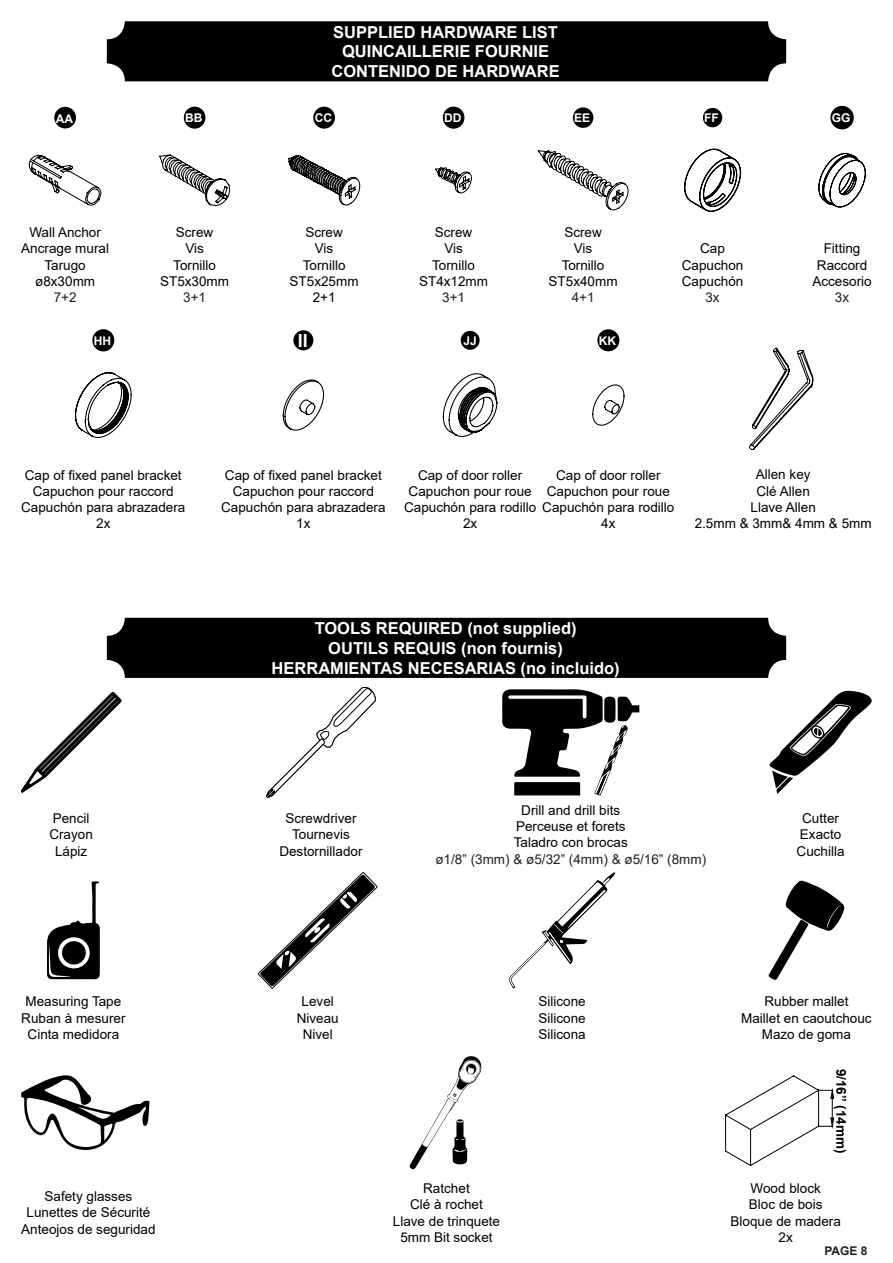
<style>
.page{position:relative;width:893px;height:1263px;background:#fff}
.page>*{position:absolute;margin:0;border:0;box-sizing:border-box;transform-origin:0 0}
.t1{font:700 18px "Arial";color:#fff}
.t2{font:700 16.5px "Arial";color:#fff}
.t3{font:13.5px "Arial";color:#000}
.t4{font:13.5px "Arial";color:#231f20}
.t5{font:700 13.5px "Arial";color:#000}
.t6{font:700 12px "Arial";color:#fff}
.t7{font:700 12px "Arial";color:#231f20}
</style>
<div class="page">
<div style="left:107px;top:21px;width:679px;height:60px;background:#000;border-radius:18px"></div>
<div style="left:107px;top:618px;width:679px;height:60px;background:#000;border-radius:18px"></div>
<svg style="left:684px;top:148px;width:57px;height:64px"></svg>
<svg style="left:818px;top:153px;width:48px;height:55px"></svg>
<svg style="left:159px;top:154px;width:71px;height:52px"></svg>
<svg style="left:29px;top:155px;width:73px;height:51px"></svg>
<svg style="left:435px;top:167px;width:37px;height:27px"></svg>
<svg style="left:537px;top:150px;width:92px;height:60px"></svg>
<div style="left:313px;top:107px;width:22px;height:22px;background:#000;border-radius:50%"></div>
<div style="left:184px;top:107px;width:21px;height:22px;background:#000;border-radius:50%"></div>
<div style="left:54px;top:107px;width:22px;height:21px;background:#000;border-radius:50%"></div>
<div style="left:443px;top:107px;width:21px;height:22px;background:#000;border-radius:50%"></div>
<div style="left:703px;top:108px;width:19px;height:19px;background:#000;border-radius:50%"></div>
<div style="left:573px;top:107px;width:20px;height:21px;background:#000;border-radius:50%"></div>
<div style="left:830px;top:106px;width:24px;height:23px;background:#000;border-radius:50%"></div>
<svg style="left:288px;top:155px;width:73px;height:51px"></svg>
<svg style="left:74px;top:372px;width:58px;height:66px"></svg>
<svg style="left:282px;top:379px;width:43px;height:52px"></svg>
<svg style="left:442px;top:373px;width:56px;height:64px"></svg>
<svg style="left:592px;top:384px;width:33px;height:42px"></svg>
<div style="left:92px;top:329px;width:22px;height:22px;background:#000;border-radius:50%"></div>
<div style="left:293px;top:330px;width:20px;height:20px;background:#000;border-radius:50%"></div>
<div style="left:461px;top:331px;width:19px;height:19px;background:#000;border-radius:50%"></div>
<div style="left:597px;top:329px;width:22px;height:22px;background:#000;border-radius:50%"></div>
<svg style="left:266px;top:686px;width:110px;height:112px"></svg>
<svg style="left:258px;top:872px;width:120px;height:117px"></svg>
<svg style="left:47px;top:881px;width:53px;height:98px"></svg>
<div style="left:62px;top:941px;width:24px;height:23px;background:#000;border-radius:50%"></div>
<svg style="left:508px;top:872px;width:107px;height:116px"></svg>
<svg style="left:768px;top:880px;width:77px;height:100px"></svg>
<svg style="left:769px;top:691px;width:103px;height:103px"></svg>
<svg style="left:21px;top:1075px;width:128px;height:75px"></svg>
<svg style="left:21px;top:692px;width:101px;height:101px"></svg>
<svg style="left:502px;top:689px;width:137px;height:106px"></svg>
<svg style="left:748px;top:347px;width:66px;height:103px"></svg>
<svg style="left:410px;top:1056px;width:71px;height:113px"></svg>
<svg style="left:725px;top:1075px;width:109px;height:91px"></svg>
<p class="t2" style="left:333px;top:20px;width:226px">SUPPLIED HARDWARE LIST</p>
<p class="t2" style="left:342px;top:40px;width:209px">QUINCAILLERIE FOURNIE</p>
<p class="t2" style="left:331px;top:60px;width:230px">CONTENIDO DE HARDWARE</p>
<p class="t6" style="left:56px;top:110px;width:19px">AA</p>
<p class="t6" style="left:185px;top:110px;width:19px">BB</p>
<p class="t6" style="left:315px;top:110px;width:19px">CC</p>
<p class="t6" style="left:444px;top:110px;width:19px">DD</p>
<p class="t6" style="left:574px;top:109px;width:18px">EE</p>
<p class="t6" style="left:704px;top:110px;width:16px">FF</p>
<p class="t6" style="left:832px;top:109px;width:20px">GG</p>
<p class="t3" style="left:29px;top:223px;width:73px">Wall Anchor</p>
<p class="t3" style="left:21px;top:239px;width:89px">Ancrage mural</p>
<p class="t3" style="left:45px;top:256px;width:43px">Tarugo</p>
<p class="t3" style="left:35px;top:272px;width:62px">ø8x30mm</p>
<p class="t4" style="left:54px;top:288px;width:24px">7+2</p>
<p class="t3" style="left:176px;top:223px;width:39px">Screw</p>
<p class="t3" style="left:185px;top:239px;width:20px">Vis</p>
<p class="t3" style="left:173px;top:256px;width:44px">Tornillo</p>
<p class="t3" style="left:160px;top:272px;width:71px">ST5x30mm</p>
<p class="t4" style="left:183px;top:288px;width:24px">3+1</p>
<p class="t3" style="left:305px;top:223px;width:39px">Screw</p>
<p class="t3" style="left:315px;top:239px;width:20px">Vis</p>
<p class="t3" style="left:303px;top:256px;width:44px">Tornillo</p>
<p class="t3" style="left:290px;top:272px;width:71px">ST5x25mm</p>
<p class="t3" style="left:313px;top:288px;width:24px">2+1</p>
<p class="t3" style="left:435px;top:223px;width:39px">Screw</p>
<p class="t3" style="left:444px;top:239px;width:20px">Vis</p>
<p class="t3" style="left:432px;top:256px;width:44px">Tornillo</p>
<p class="t3" style="left:419px;top:272px;width:71px">ST4x12mm</p>
<p class="t4" style="left:442px;top:288px;width:24px">3+1</p>
<p class="t3" style="left:564px;top:223px;width:39px">Screw</p>
<p class="t3" style="left:574px;top:239px;width:20px">Vis</p>
<p class="t3" style="left:562px;top:256px;width:44px">Tornillo</p>
<p class="t3" style="left:549px;top:272px;width:71px">ST5x40mm</p>
<p class="t4" style="left:572px;top:288px;width:24px">4+1</p>
<p class="t6" style="left:94px;top:332px;width:19px">HH</p>
<p class="t1" style="left:298px;top:328px;width:12px">II</p>
<p class="t6" style="left:463px;top:332px;width:15px">JJ</p>
<p class="t6" style="left:599px;top:332px;width:19px">KK</p>
<p class="t3" style="left:700px;top:239px;width:26px">Cap</p>
<p class="t3" style="left:682px;top:256px;width:63px">Capuchon</p>
<p class="t3" style="left:682px;top:272px;width:63px">Capuchón</p>
<p class="t4" style="left:705px;top:288px;width:16px">3x</p>
<p class="t3" style="left:824px;top:239px;width:38px">Fitting</p>
<p class="t3" style="left:817px;top:256px;width:52px">Raccord</p>
<p class="t3" style="left:812px;top:272px;width:61px">Accesorio</p>
<p class="t4" style="left:835px;top:288px;width:16px">3x</p>
<p class="t3" style="left:25px;top:466px;width:158px">Cap of fixed panel bracket</p>
<p class="t3" style="left:33px;top:482px;width:143px">Capuchon pour raccord</p>
<p class="t3" style="left:21px;top:498px;width:166px">Capuchón para abrazadera</p>
<p class="t3" style="left:96px;top:514px;width:16px">2x</p>
<p class="t3" style="left:225px;top:466px;width:158px">Cap of fixed panel bracket</p>
<p class="t3" style="left:233px;top:482px;width:143px">Capuchon pour raccord</p>
<p class="t3" style="left:221px;top:498px;width:166px">Capuchón para abrazadera</p>
<p class="t3" style="left:296px;top:514px;width:16px">1x</p>
<p class="t3" style="left:418px;top:466px;width:106px">Cap of door roller</p>
<p class="t3" style="left:409px;top:482px;width:125px">Capuchon pour roue</p>
<p class="t3" style="left:404px;top:498px;width:134px">Capuchón para rodillo</p>
<p class="t3" style="left:463px;top:514px;width:16px">2x</p>
<p class="t3" style="left:556px;top:466px;width:106px">Cap of door roller</p>
<p class="t3" style="left:547px;top:482px;width:125px">Capuchon pour roue</p>
<p class="t3" style="left:542px;top:498px;width:134px">Capuchón para rodillo</p>
<p class="t3" style="left:601px;top:514px;width:16px">4x</p>
<p class="t3" style="left:756px;top:465px;width:56px">Allen key</p>
<p class="t3" style="left:757px;top:481px;width:55px">Clé Allen</p>
<p class="t3" style="left:750px;top:498px;width:67px">Llave Allen</p>
<p class="t3" style="left:695px;top:514px;width:179px">2.5mm &amp; 3mm&amp; 4mm &amp; 5mm</p>
<p class="t2" style="left:315px;top:617px;width:263px">TOOLS REQUIRED (not supplied)</p>
<p class="t2" style="left:328px;top:636px;width:236px">OUTILS REQUIS (non fournis)</p>
<p class="t2" style="left:272px;top:656px;width:350px">HERRAMIENTAS NECESARIAS (no incluido)</p>
<p class="t3" style="left:53px;top:809px;width:38px">Pencil</p>
<p class="t3" style="left:49px;top:825px;width:45px">Crayon</p>
<p class="t3" style="left:55px;top:841px;width:34px">Lápiz</p>
<p class="t3" style="left:26px;top:992px;width:97px">Measuring Tape</p>
<p class="t3" style="left:21px;top:1008px;width:106px">Ruban à mesurer</p>
<p class="t3" style="left:28px;top:1025px;width:93px">Cinta medidora</p>
<p class="t3" style="left:45px;top:1187px;width:89px">Safety glasses</p>
<p class="t3" style="left:27px;top:1203px;width:125px">Lunettes de Sécurité</p>
<p class="t3" style="left:21px;top:1219px;width:136px">Anteojos de seguridad</p>
<p class="t3" style="left:285px;top:809px;width:73px">Screwdriver</p>
<p class="t3" style="left:292px;top:825px;width:59px">Tournevis</p>
<p class="t3" style="left:279px;top:841px;width:85px">Destornillador</p>
<p class="t3" style="left:521px;top:801px;width:101px">Drill and drill bits</p>
<p class="t3" style="left:516px;top:817px;width:111px">Perceuse et forets</p>
<p class="t3" style="left:514px;top:833px;width:116px">Taladro con brocas</p>
<p class="t4" style="left:435px;top:849px;width:272px">ø1/8” (3mm) &amp; ø5/32” (4mm) &amp; ø5/16” (8mm)</p>
<p class="t3" style="left:802px;top:809px;width:38px">Cutter</p>
<p class="t3" style="left:800px;top:825px;width:43px">Exacto</p>
<p class="t3" style="left:797px;top:841px;width:50px">Cuchilla</p>
<p class="t3" style="left:302px;top:992px;width:34px">Level</p>
<p class="t3" style="left:297px;top:1008px;width:44px">Niveau</p>
<p class="t3" style="left:303px;top:1025px;width:31px">Nivel</p>
<p class="t3" style="left:538px;top:992px;width:49px">Silicone</p>
<p class="t3" style="left:538px;top:1008px;width:49px">Silicone</p>
<p class="t3" style="left:538px;top:1025px;width:49px">Silicona</p>
<p class="t3" style="left:423px;top:1179px;width:48px">Ratchet</p>
<p class="t3" style="left:410px;top:1195px;width:74px">Clé à rochet</p>
<p class="t3" style="left:393px;top:1211px;width:109px">Llave de trinquete</p>
<p class="t3" style="left:400px;top:1228px;width:94px">5mm Bit socket</p>
<p class="t3" style="left:764px;top:992px;width:86px">Rubber mallet</p>
<p class="t3" style="left:741px;top:1008px;width:132px">Maillet en caoutchouc</p>
<p class="t3" style="left:762px;top:1025px;width:91px">Mazo de goma</p>
<p class="t5" style="left:851px;top:1069px;width:86px;rotate:90deg">9/16” (14mm)</p>
<p class="t3" style="left:751px;top:1179px;width:72px">Wood block</p>
<p class="t3" style="left:749px;top:1195px;width:75px">Bloc de bois</p>
<p class="t3" style="left:731px;top:1211px;width:112px">Bloque de madera</p>
<p class="t3" style="left:779px;top:1228px;width:16px">2x</p>
<p class="t7" style="left:824px;top:1242px;width:45px">PAGE 8</p>
</div>
